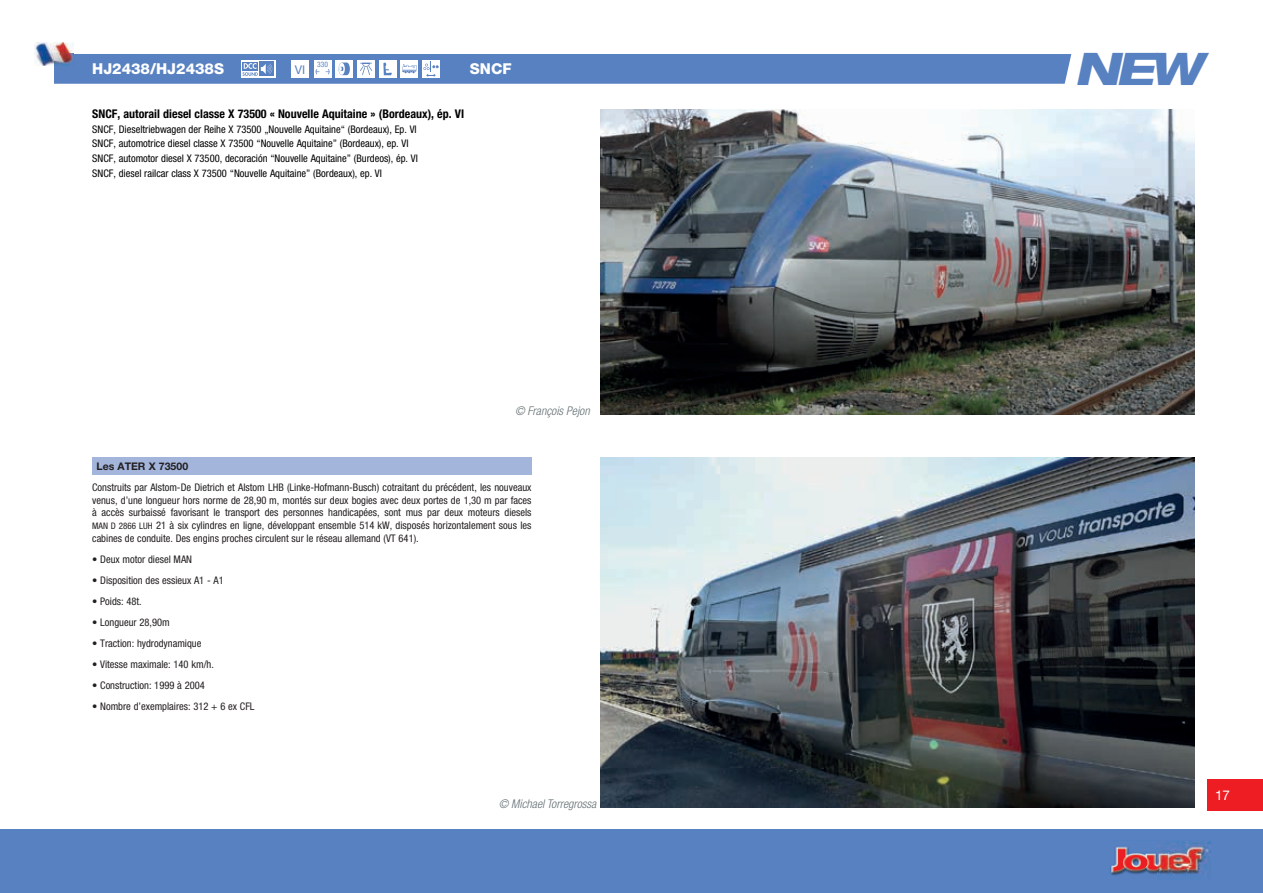
<style>
.page{position:relative;width:1263px;height:893px;background:#fff}
.page>*{position:absolute;margin:0;border:0;box-sizing:border-box;transform-origin:0 0}
.t1{font:italic 800 expanded 46.8px "Helvetica Neue LT Std";color:#5881c1}
.t2{font:800 15px "Helvetica Neue LT Std";color:#fff}
.t3{font:13.5px "Helvetica Neue LT Std";color:#fff}
.t4{font:700 condensed 12px "Helvetica Neue LT Std";color:#000}
.t5{font:italic 300 condensed 12px "Helvetica Neue LT Std";color:#646f73}
.t6{font:12px "Helvetica Neue LT Std";color:#5881c1}
.t7{font:condensed 10.5px/12.6px "Helvetica Neue LT Std";color:#231f20;text-align:justify}
.t8{font:condensed 10.5px/14.7px "Helvetica Neue LT Std";color:#000}
.t9{font:700 10.5px "Helvetica Neue LT Std";color:#231f20}
.t10{font:condensed 7.5px "Helvetica Neue LT Std";color:#5881c1}
.s1{font-size:9px}
</style>
<div class="page">
<img style="left:601px;top:457px;width:594px;height:350px">
<img style="left:600px;top:109px;width:595px;height:306px">
<div style="left:92px;top:458px;width:439px;height:17px;background:#a3b5db"></div>
<div style="left:0;top:829px;width:1263px;height:64px;background:#5881c1"></div>
<img style="left:1110px;top:841px;width:101px;height:35px">
<div style="left:1208px;top:779px;width:55px;height:32px;background:#ee1d23"></div>
<div style="left:54px;top:54px;width:1155px;height:30px;background:#5881c1"></div>
<div style="left:292px;top:60px;width:17px;height:17px;background:#fff"></div>
<div style="left:314px;top:60px;width:17px;height:17px;background:#fff"></div>
<div style="left:401px;top:60px;width:17px;height:17px;background:#fff"></div>
<svg style="left:402px;top:64px;width:14px;height:9px"></svg>
<svg style="left:241px;top:60px;width:34px;height:17px"></svg>
<div style="left:242px;top:62px;width:16px;height:8px;background:#5881c1"></div>
<svg style="left:259px;top:62px;width:15px;height:14px"></svg>
<svg style="left:242px;top:63px;width:30px;height:13px"></svg>
<svg style="left:336px;top:60px;width:17px;height:17px"></svg>
<svg style="left:339px;top:63px;width:11px;height:12px"></svg>
<div style="left:357px;top:60px;width:18px;height:17px;background:#fff"></div>
<svg style="left:360px;top:63px;width:12px;height:12px"></svg>
<div style="left:422px;top:60px;width:17px;height:17px;background:#fff"></div>
<svg style="left:423px;top:61px;width:16px;height:16px"></svg>
<div style="left:379px;top:60px;width:17px;height:17px;background:#fff"></div>
<svg style="left:383px;top:63px;width:9px;height:12px"></svg>
<img style="left:34px;top:42px;width:40px;height:24px">
<img style="left:54px;top:54px;width:20px;height:12px">
<div style="left:1064px;top:54px;width:145px;height:30px;background:#fff"></div>
<h2 class="t2" style="left:92px;top:60px;width:133px">HJ2438/HJ2438S</h2>
<p class="t6" style="left:295px;top:63px;width:12px">VI</p>
<p class="t10" style="left:317px;top:60px;width:12px">330</p>
<h2 class="t2" style="left:470px;top:60px;width:43px">SNCF</h2>
<h1 class="t1" style="left:1074px;top:39px;width:130px">NEW</h1>
<p class="t4" style="left:92px;top:106px;width:373px">SNCF, autorail diesel classe X 73500 « Nouvelle Aquitaine » (Bordeaux), ép. VI</p>
<p class="t8" style="left:92px;top:121px;width:327px">SNCF, Dieseltriebwagen der Reihe X 73500 „Nouvelle Aquitaine“ (Bordeaux), Ep. VI SNCF, automotrice diesel classe X 73500 “Nouvelle Aquitaine” (Bordeaux), ep. VI SNCF, automotor diesel X 73500, decoración “Nouvelle Aquitaine” (Burdeos), ép. VI SNCF, diesel railcar class X 73500 “Nouvelle Aquitaine” (Bordeaux), ep. VI</p>
<p class="t5" style="left:515px;top:404px;width:76px">© François Pejon</p>
<p class="t9" style="left:96px;top:460px;width:93px">Les ATER X 73500</p>
<p class="t7" style="left:92px;top:481px;width:441px">Construits par Alstom-De Dietrich et Alstom LHB (Linke-Hofmann-Busch) cotraitant du précédent, les nouveaux venus, d’une longueur hors norme de 28,90 m, montés sur deux bogies avec deux portes de 1,30 m par faces à accès surbaissé favorisant le transport des personnes handicapées, sont mus par deux moteurs diesels <span class="s1">MAN D 2866 LUH</span> 21 à six cylindres en ligne, développant ensemble 514 kW, disposés horizontalement sous les cabines de conduite. Des engins proches circulent sur le réseau allemand (VT 641).</p>
<p class="t7" style="left:92px;top:553px;width:101px">• Deux motor diesel MAN</p>
<p class="t7" style="left:92px;top:574px;width:133px">• Disposition des essieux A1 - A1</p>
<p class="t7" style="left:92px;top:595px;width:51px">• Poids: 48t.</p>
<p class="t7" style="left:92px;top:616px;width:79px">• Longueur 28,90m</p>
<p class="t7" style="left:92px;top:637px;width:111px">• Traction: hydrodynamique</p>
<p class="t7" style="left:92px;top:658px;width:123px">• Vitesse maximale: 140 km/h.</p>
<p class="t7" style="left:92px;top:679px;width:114px">• Construction: 1999 à 2004</p>
<p class="t7" style="left:92px;top:700px;width:164px">• Nombre d’exemplaires: 312 + 6 ex CFL</p>
<p class="t5" style="left:499px;top:796px;width:99px">© Michael Torregrossa</p>
<p class="t3" style="left:1215px;top:787px;width:16px">17</p>
</div>
